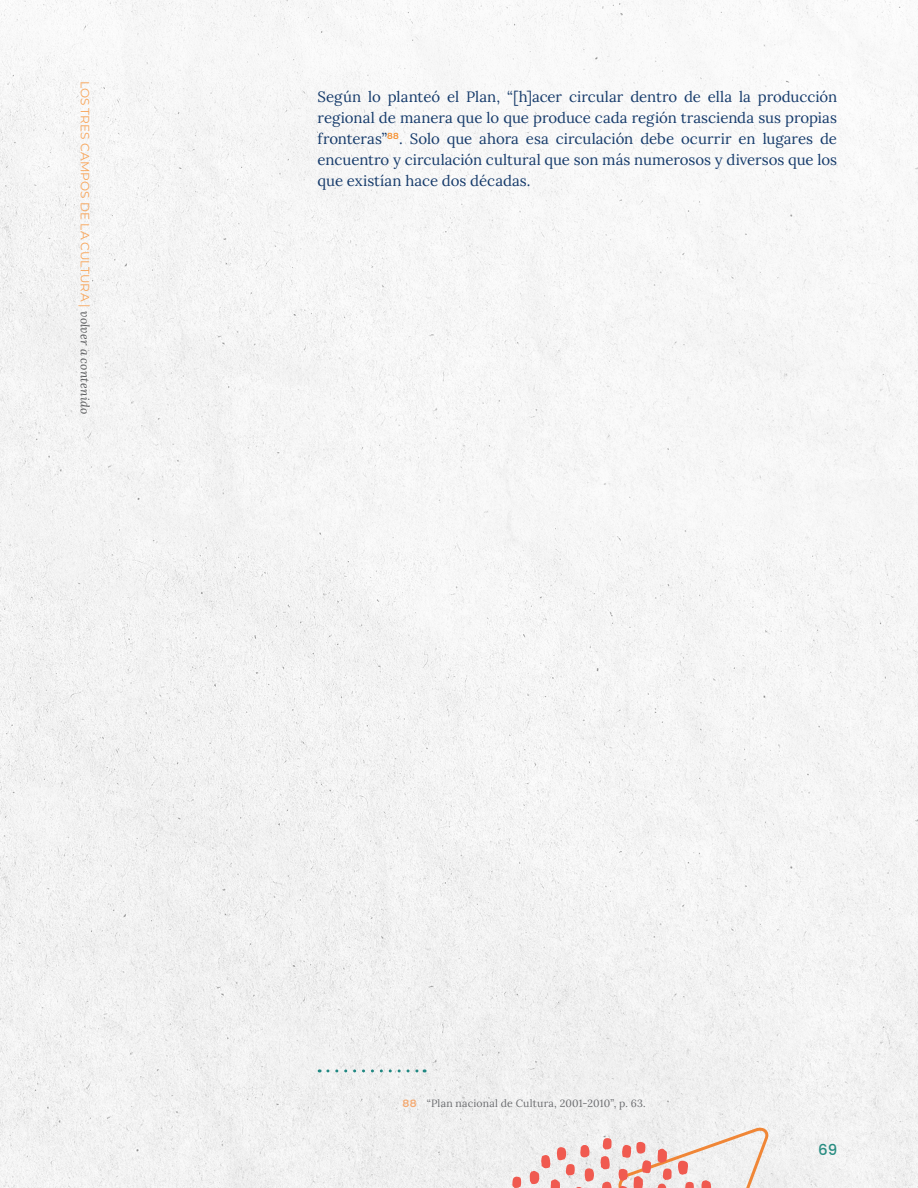
<style>
.page{position:relative;width:918px;height:1188px;background:#fff}
.page>*{position:absolute;margin:0;border:0;box-sizing:border-box;transform-origin:0 0}
.t1{font:15px/21px "Lora";color:#163b6b;text-align:justify}
.t2{font:500 15px "Poppins";color:#278c81}
.t3{font:12px "Montserrat";letter-spacing:.01em;color:#f8a457}
.piepag{font:10.5px "Lora";letter-spacing:.02em;color:#6c6d70}
.s1{font-family:"Lora";font-style:italic;color:#57585a}
.s2{font-family:"Montserrat";font-weight:600;color:#f5aa72}
</style>
<div class="page">
<img style="left:0;top:0;width:918px;height:1188px">
<svg style="left:602px;top:1182px;width:10px;height:6px"></svg>
<svg style="left:600px;top:1156px;width:10px;height:13px"></svg>
<svg style="left:603px;top:1138px;width:9px;height:12px"></svg>
<svg style="left:512px;top:1177px;width:9px;height:11px"></svg>
<svg style="left:529px;top:1144px;width:65px;height:44px"></svg>
<svg style="left:618px;top:1127px;width:155px;height:61px"></svg>
<svg style="left:328px;top:1069px;width:97px;height:3px"></svg>
<p class="t3" style="left:93px;top:81px;width:335px;rotate:90deg">LOS TRES CAMPOS DE LA CULTURA | <span class="s1">volver a contenido</span></p>
<p class="t1" style="left:318px;top:85px;width:521px">Según lo planteó el Plan, “[h]acer circular dentro de ella la producción regional de manera que lo que produce cada región trascienda sus propias fronteras”<sup>88</sup>. Solo que ahora esa circulación debe ocurrir en lugares de encuentro y circulación cultural que son más numerosos y diversos que los que existían hace dos décadas.</p>
<p class="piepag" style="left:403px;top:1096px;width:245px"><span class="s2">88</span> “Plan nacional de Cultura, 2001-2010”, p. 63.</p>
<p class="t2" style="left:818px;top:1142px;width:21px">69</p>
</div>
